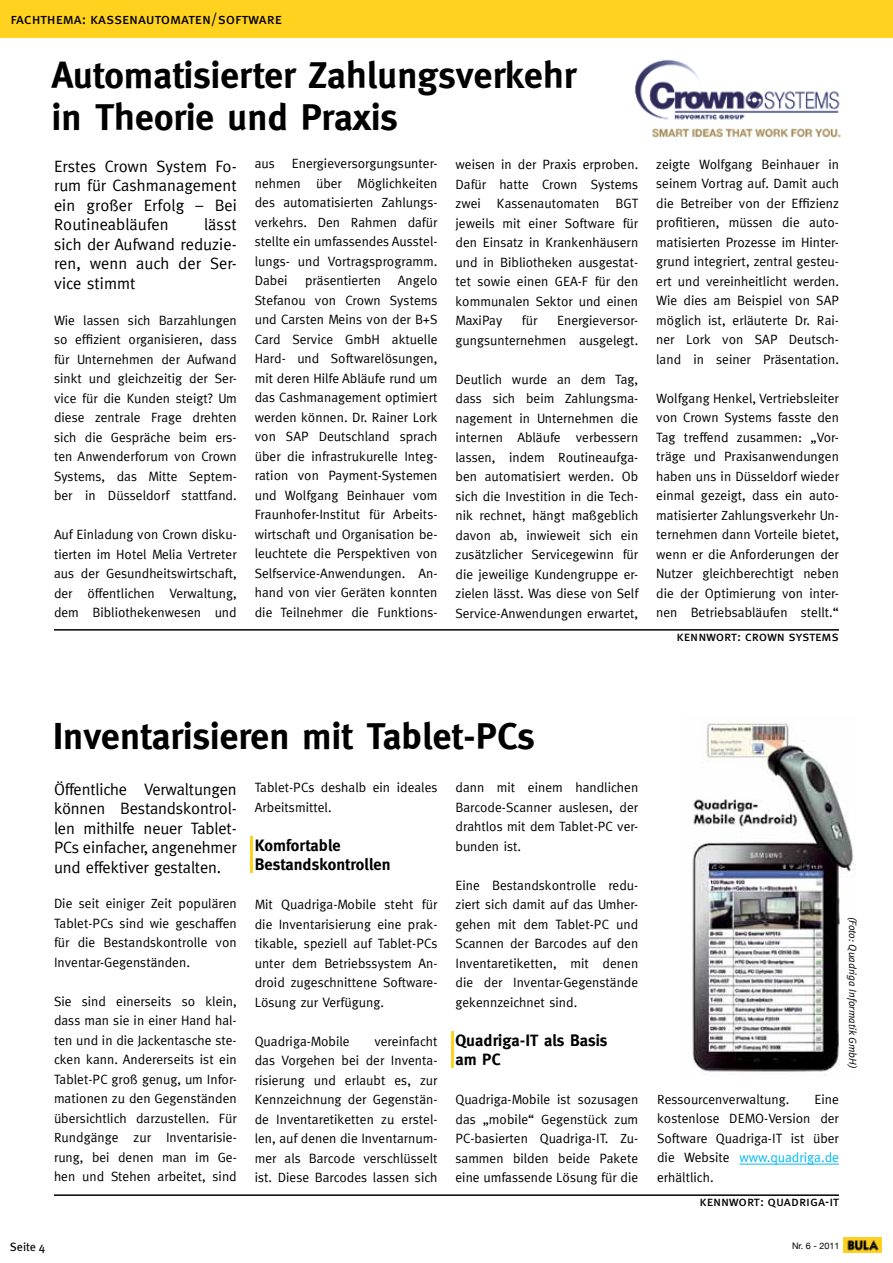
<style>
.page{position:relative;width:893px;height:1263px;background:#fff}
.page>*{position:absolute;margin:0;border:0;box-sizing:border-box;transform-origin:0 0}
.t1{font:700 37.5px/42px "Meta";letter-spacing:.005em;color:#000}
.t2{font:16.5px/19.5px "Meta";letter-spacing:.005em;color:#000;text-align:justify}
.t3{font:700 16.5px/19.5px "Meta";letter-spacing:.005em;color:#000}
.t4{font:15px "Meta Book Caps";letter-spacing:-.01em;color:#000}
.t5{font:13.5px/19.5px "Meta";letter-spacing:.005em;color:#000;text-align:justify}
.t6{font:13.5px "Meta Book Caps";color:#000}
.t7{font:12px "Meta";color:#000}
.t8{font:italic 10.5px "Meta Normal";letter-spacing:.005em;color:#000}
.t9{font:9px "Helvetica Neue";letter-spacing:.005em;color:#000}
.s1{color:#00b9f3}
</style>
<div class="page">
<img style="left:843px;top:1237px;width:38px;height:15px">
<div style="left:0;top:0;width:893px;height:38px;background:#ffd21f"></div>
<img style="left:635px;top:59px;width:206px;height:79px">
<hr style="left:54px;top:629px;width:785px;height:2px;background:#000">
<hr style="left:739px;top:1164px;width:100px;height:1px;background:#00b9f3">
<img style="left:692px;top:722px;width:164px;height:350px">
<hr style="left:54px;top:1194px;width:785px;height:2px;background:#000">
<hr style="left:250px;top:836px;width:3px;height:36px;background:#ffd21f">
<hr style="left:451px;top:1031px;width:2px;height:37px;background:#ffd21f">
<p class="t4" style="left:10px;top:10px;width:273px">fachthema: kassenautomaten/software</p>
<h1 class="t1" style="left:52px;top:54px;width:526px">Automatisierter Zahlungsverkehr in Theorie und Praxis</h1>
<p class="t2" style="left:54px;top:156px;width:184px">Erstes Crown System Fo&shy;rum für Cashmanagement ein großer Erfolg – Bei Routineabläufen</p>
<p class="t2" style="left:54px;top:214px;width:184px;text-indent:150px">lässt sich der Aufwand reduzie&shy;ren, wenn auch der Ser&shy;vice stimmt</p>
<p class="t5" style="left:54px;top:310px;width:184px">Wie lassen sich Barzahlungen so effizient organisieren, dass für Unternehmen der Aufwand sinkt und gleichzeitig der Ser&shy;vice für die Kunden steigt? Um diese zentrale Frage drehten sich die Gespräche beim ers&shy;ten Anwenderforum von Crown Systems, das Mitte Septem&shy;ber in Düsseldorf stattfand.</p>
<p class="t5" style="left:54px;top:524px;width:184px">Auf Einladung von Crown disku&shy;tierten im Hotel Melia Vertreter aus der Gesundheitswirtschaft, der öffentlichen Verwaltung, dem Bibliothekenwesen und</p>
<p class="t5" style="left:255px;top:154px;width:184px;text-indent:37px">Energieversorgungsunter&shy;nehmen über Möglichkeiten des automatisierten Zahlungs&shy;verkehrs. Den Rahmen dafür stellte ein umfassendes Ausstel&shy;lungs- und Vortragsprogramm.<br>Dabei</p>
<p class="t5" style="left:255px;top:154px;width:22px">aus</p>
<p class="t5" style="left:255px;top:271px;width:184px;text-indent:50px">präsentierten Angelo Stefanou von Crown Systems und Carsten Meins von der B+S Card Service GmbH aktuelle Hard- und Softwarelösungen, mit deren Hilfe Abläufe rund um das Cashmanagement optimiert werden können. Dr. Rainer Lork von SAP Deutschland sprach über die infrastrukurelle Integ&shy;ration von Payment-Systemen und Wolfgang Beinhauer vom Fraunhofer-Institut für Arbeits&shy;wirtschaft und Organisation be&shy;leuchtete die Perspektiven von Selfservice-Anwendungen. An&shy;hand von vier Geräten konnten die Teilnehmer die Funktions-</p>
<p class="t5" style="left:455px;top:155px;width:184px">weisen in der Praxis erproben.<br>Dafür hatte Crown Systems zwei Kassenautomaten BGT jeweils mit einer Software für den Einsatz in Krankenhäusern und in Bibliotheken ausgestat&shy;tet sowie einen GEA-F für den kommunalen Sektor und einen MaxiPay</p>
<p class="t5" style="left:522px;top:310px;width:17px">für</p>
<p class="t5" style="left:455px;top:310px;width:184px;text-align:right">Energieversor&shy;gungsunternehmen ausgelegt.</p>
<p class="t5" style="left:455px;top:369px;width:184px">Deutlich wurde an dem Tag, dass sich beim Zahlungsma&shy;nagement in Unternehmen die internen Abläufe verbessern lassen, indem Routineaufga&shy;ben automatisiert werden. Ob sich die Investition in die Tech&shy;nik rechnet, hängt maßgeblich davon ab, inwieweit sich ein zusätzlicher Servicegewinn für die jeweilige Kundengruppe er&shy;zielen lässt. Was diese von Self Service-Anwendungen erwartet,</p>
<p class="t5" style="left:656px;top:154px;width:184px">zeigte Wolfgang Beinhauer in seinem Vortrag auf. Damit auch die Betreiber von der Effizienz profitieren, müssen die auto&shy;matisierten Prozesse im Hinter&shy;grund integriert, zentral gesteu&shy;ert und vereinheitlicht werden.<br>Wie dies am Beispiel von SAP möglich ist, erläuterte Dr. Rai&shy;ner Lork von SAP Deutsch&shy;land in seiner Präsentation.</p>
<p class="t5" style="left:656px;top:388px;width:184px">Wolfgang Henkel, Vertriebsleiter von Crown Systems fasste den Tag treffend zusammen: „Vor&shy;träge und Praxisanwendungen haben uns in Düsseldorf wieder einmal gezeigt, dass ein auto&shy;matisierter Zahlungsverkehr Un&shy;ternehmen dann Vorteile bietet, wenn er die Anforderungen der Nutzer gleichberechtigt neben die der Optimierung von inter&shy;nen Betriebsabläufen stellt.“</p>
<p class="t6" style="left:676px;top:628px;width:164px">kennwort: crown systems</p>
<h1 class="t1" style="left:53px;top:714px;width:484px">Inventarisieren mit Tablet-PCs</h1>
<p class="t2" style="left:54px;top:779px;width:184px">Öffentliche Verwaltungen können Bestandskontrol&shy;len mithilfe neuer Tablet-PCs einfacher, angenehmer und effektiver gestalten.</p>
<p class="t5" style="left:54px;top:893px;width:184px">Die seit einiger Zeit populären Tablet-PCs sind wie geschaffen für die Bestandskontrolle von Inventar-Gegenständen.</p>
<p class="t5" style="left:54px;top:991px;width:184px">Sie sind einerseits so klein, dass man sie in einer Hand hal&shy;ten und in die Jackentasche ste&shy;cken kann. Andererseits ist ein Tablet-PC groß genug, um Infor&shy;mationen zu den Gegenständen übersichtlich darzustellen. Für Rundgänge zur Inventarisie&shy;rung, bei denen man im Ge&shy;hen und Stehen arbeitet, sind</p>
<p class="t5" style="left:255px;top:778px;width:184px">Tablet-PCs deshalb ein ideales<br>Arbeitsmittel.</p>
<p class="t3" style="left:255px;top:835px;width:137px">Komfortable<br>Bestandskontrollen</p>
<p class="t5" style="left:255px;top:895px;width:184px">Mit Quadriga-Mobile steht für die Inventarisierung eine prak&shy;tikable, speziell auf Tablet-PCs unter dem Betriebssystem An&shy;droid zugeschnittene Software-Lösung zur Verfügung.</p>
<p class="t5" style="left:255px;top:1031px;width:96px">Quadriga-Mobile</p>
<p class="t5" style="left:255px;top:1031px;width:184px;text-indent:120px">vereinfacht das Vorgehen bei der Inventa&shy;risierung und erlaubt es, zur Kennzeichnung der Gegenstän&shy;de Inventaretiketten zu erstel&shy;len, auf denen die Inventarnum&shy;mer als Barcode verschlüsselt ist. Diese Barcodes lassen sich</p>
<p class="t5" style="left:455px;top:778px;width:184px">dann mit einem handlichen Barcode-Scanner auslesen, der drahtlos mit dem Tablet-PC ver&shy;bunden ist.</p>
<p class="t5" style="left:455px;top:875px;width:184px">Eine Bestandskontrolle redu&shy;ziert sich damit auf das Umher&shy;gehen mit dem Tablet-PC und Scannen der Barcodes auf den Inventaretiketten, mit denen die der Inventar-Gegenstände gekennzeichnet sind.</p>
<p class="t3" style="left:455px;top:1030px;width:154px">Quadriga-IT als Basis am PC</p>
<p class="t5" style="left:455px;top:1090px;width:184px">Quadriga-Mobile ist sozusagen das „mobile“ Gegenstück zum PC-basierten Quadriga-IT. Zu&shy;sammen bilden beide Pakete eine umfassende Lösung für die</p>
<p class="t5" style="left:657px;top:1089px;width:134px">Ressourcenverwaltung.</p>
<p class="t8" style="left:859px;top:916px;width:154px;rotate:90deg">(Foto: Quadriga Informatik GmbH)</p>
<p class="t5" style="left:657px;top:1089px;width:183px;text-indent:157px">Eine kostenlose DEMO-Version der Software Quadriga-IT ist über die Website <span class="s1">www.quadriga.de </span>erhältlich.</p>
<p class="t6" style="left:699px;top:1193px;width:141px">kennwort: quadriga-it</p>
<p class="t7" style="left:10px;top:1240px;width:37px">Seite 4</p>
<p class="t9" style="left:792px;top:1241px;width:49px">Nr. 6 - 2011</p>
</div>
